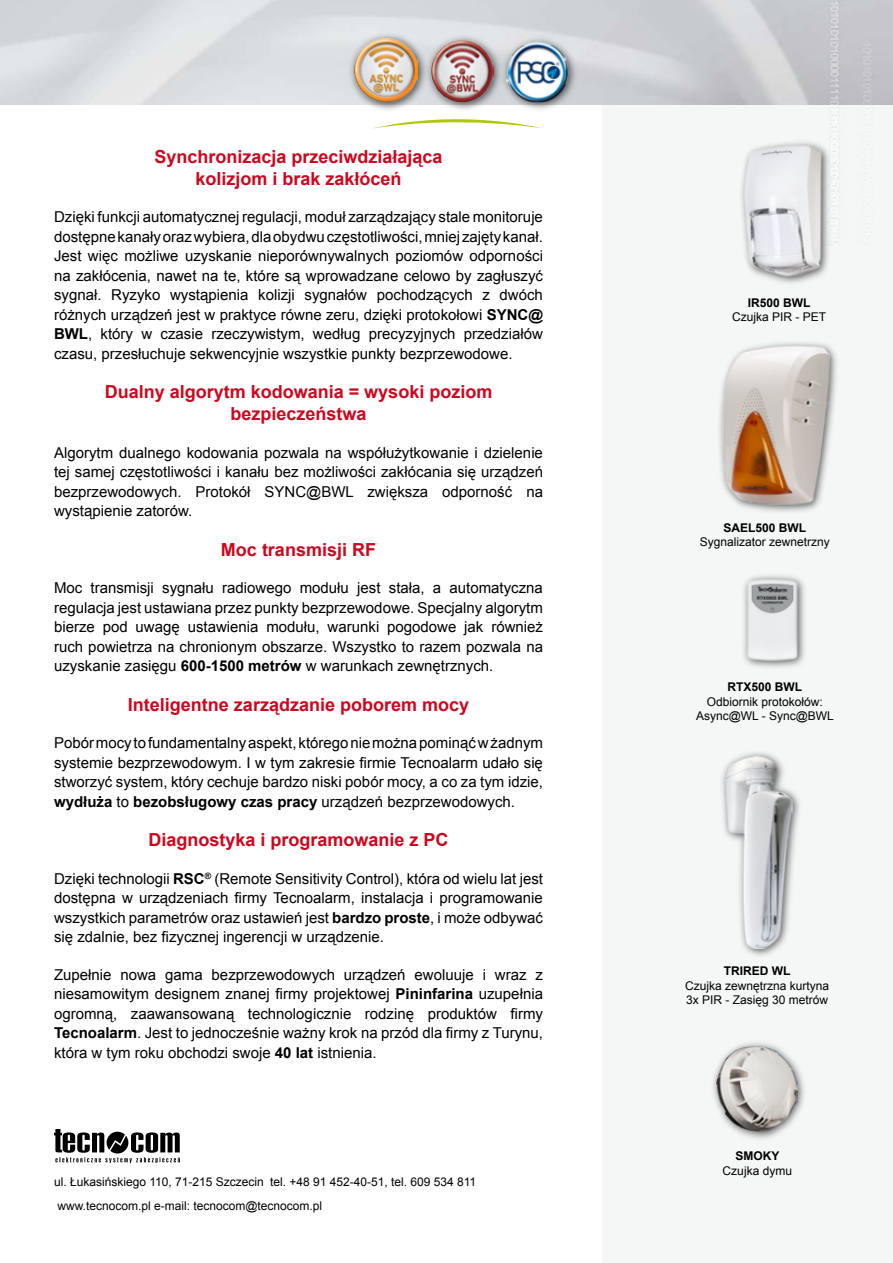
<style>
.page{position:relative;width:893px;height:1263px;background:#fff}
.page>*{position:absolute;margin:0;border:0;box-sizing:border-box;transform-origin:0 0}
.t1{font:700 18px/21.6px "Arial";color:#cc071e;text-align:center}
.t2{font:15px/19.5px "Arial";color:#000;text-align:justify}
.t3{font:12px/14.4px "Arial";color:#000}
.t4{font:700 12px "Arial";color:#000}
.s1{font-weight:700}
</style>
<div class="page">
<div style="left:602px;top:105px;width:291px;height:1158px;background:#f5f6f6"></div>
<div style="left:740px;top:571px;width:69px;height:100px;background:#000;opacity:.7"></div>
<img style="left:740px;top:576px;width:69px;height:85px">
<svg style="left:374px;top:119px;width:167px;height:9px"></svg>
<div style="left:347px;top:31px;width:82px;height:82px;background:#000;opacity:.7"></div>
<img style="left:354px;top:38px;width:64px;height:64px">
<div style="left:423px;top:33px;width:82px;height:81px;background:#000;opacity:.7"></div>
<img style="left:430px;top:40px;width:64px;height:63px">
<div style="left:500px;top:34px;width:79px;height:80px;background:#000;opacity:.7"></div>
<img style="left:506px;top:40px;width:64px;height:63px">
<img style="left:813px;top:0;width:80px;height:140px">
<div style="left:715px;top:338px;width:126px;height:177px;background:#000;opacity:.7"></div>
<img style="left:715px;top:340px;width:126px;height:170px">
<div style="left:737px;top:138px;width:96px;height:149px;background:#000;opacity:.7"></div>
<img style="left:737px;top:140px;width:103px;height:140px">
<div style="left:718px;top:750px;width:86px;height:209px;background:#000;opacity:.7"></div>
<img style="left:725px;top:757px;width:67px;height:191px">
<div style="left:710px;top:1040px;width:98px;height:103px;background:#000;opacity:.7"></div>
<img style="left:717px;top:1047px;width:80px;height:85px">
<svg style="left:54px;top:1129px;width:126px;height:34px"></svg>
<p class="t1" style="left:154px;top:147px;width:290px">Synchronizacja przeciwdziałająca kolizjom i brak zakłóceń</p>
<p class="t2" style="left:54px;top:207px;width:490px">Dzięki funkcji automatycznej regulacji, moduł zarządzający stale monitoruje dostępne kanały oraz wybiera, dla obydwu częstotliwości, mniej zajęty kanał.<br>Jest więc możliwe uzyskanie nieporównywalnych poziomów odporności na zakłócenia, nawet na te, które są wprowadzane celowo by zagłuszyć sygnał. Ryzyko wystąpienia kolizji sygnałów pochodzących z dwóch różnych urządzeń jest w praktyce równe zeru, dzięki protokołowi <span class="s1">SYNC@ BWL</span>, który w czasie rzeczywistym, według precyzyjnych przedziałów czasu, przesłuchuje sekwencyjnie wszystkie punkty bezprzewodowe.</p>
<p class="t1" style="left:105px;top:382px;width:389px">Dualny algorytm kodowania = wysoki poziom bezpieczeństwa</p>
<p class="t2" style="left:54px;top:443px;width:490px">Algorytm dualnego kodowania pozwala na współużytkowanie i dzielenie tej samej częstotliwości i kanału bez możliwości zakłócania się urządzeń bezprzewodowych. Protokół SYNC@BWL zwiększa odporność na wystąpienie zatorów.</p>
<p class="t1" style="left:221px;top:539px;width:157px">Moc transmisji RF</p>
<p class="t2" style="left:54px;top:578px;width:490px">Moc transmisji sygnału radiowego modułu jest stała, a automatyczna regulacja jest ustawiana przez punkty bezprzewodowe. Specjalny algorytm bierze pod uwagę ustawienia modułu, warunki pogodowe jak również ruch powietrza na chronionym obszarze. Wszystko to razem pozwala na uzyskanie zasięgu <span class="s1">600-1500 metrów</span> w warunkach zewnętrznych.</p>
<p class="t1" style="left:128px;top:694px;width:343px">Inteligentne zarządzanie poborem mocy</p>
<p class="t2" style="left:54px;top:733px;width:490px">Pobór mocy to fundamentalny aspekt, którego nie można pominąć w żadnym systemie bezprzewodowym. I w tym zakresie firmie Tecnoalarm udało się stworzyć system, który cechuje bardzo niski pobór mocy, a co za tym idzie, <span class="s1">wydłuża</span> to <span class="s1">bezobsługowy czas pracy</span> urządzeń bezprzewodowych.</p>
<p class="t1" style="left:148px;top:830px;width:302px">Diagnostyka i programowanie z PC</p>
<p class="t2" style="left:54px;top:869px;width:490px">Dzięki technologii <span class="s1">RSC</span><sup>®</sup> (Remote Sensitivity Control), która od wielu lat jest dostępna w urządzeniach firmy Tecnoalarm, instalacja i programowanie wszystkich parametrów oraz ustawień jest <span class="s1">bardzo proste</span>, i może odbywać się zdalnie, bez fizycznej ingerencji w urządzenie.</p>
<p class="t2" style="left:54px;top:965px;width:490px">Zupełnie nowa gama bezprzewodowych urządzeń ewoluuje i wraz z niesamowitym designem znanej firmy projektowej <span class="s1">Pininfarina</span> uzupełnia ogromną, zaawansowaną technologicznie rodzinę produktów firmy <span class="s1">Tecnoalarm</span>. Jest to jednocześnie ważny krok na przód dla firmy z Turynu, która w tym roku obchodzi swoje <span class="s1">40 lat</span> istnienia.</p>
<p class="t3" style="left:54px;top:1169px;width:424px;line-height:24px">ul. Łukasińskiego 110, 71-215 Szczecin tel. +48 91 452-40-51, tel. 609 534 811 www.tecnocom.pl e-mail: tecnocom@tecnocom.pl</p>
<p class="t4" style="left:748px;top:295px;width:64px">IR500 BWL</p>
<p class="t3" style="left:732px;top:310px;width:96px">Czujka PIR - PET</p>
<p class="t4" style="left:723px;top:520px;width:84px">SAEL500 BWL</p>
<p class="t3" style="left:700px;top:535px;width:132px">Sygnalizator zewnetrzny</p>
<p class="t4" style="left:727px;top:679px;width:76px">RTX500 BWL</p>
<p class="t3" style="left:696px;top:694px;width:139px;text-align:center">Odbiornik protokołów:<br>Async@WL - Sync@BWL</p>
<p class="t4" style="left:724px;top:963px;width:68px">TRIRED WL</p>
<p class="t3" style="left:685px;top:978px;width:146px">Czujka zewnętrzna kurtyna<br>3x PIR - Zasięg 30 metrów</p>
<p class="t4" style="left:735px;top:1148px;width:46px">SMOKY</p>
<p class="t3" style="left:723px;top:1163px;width:71px">Czujka dymu</p>
</div>
